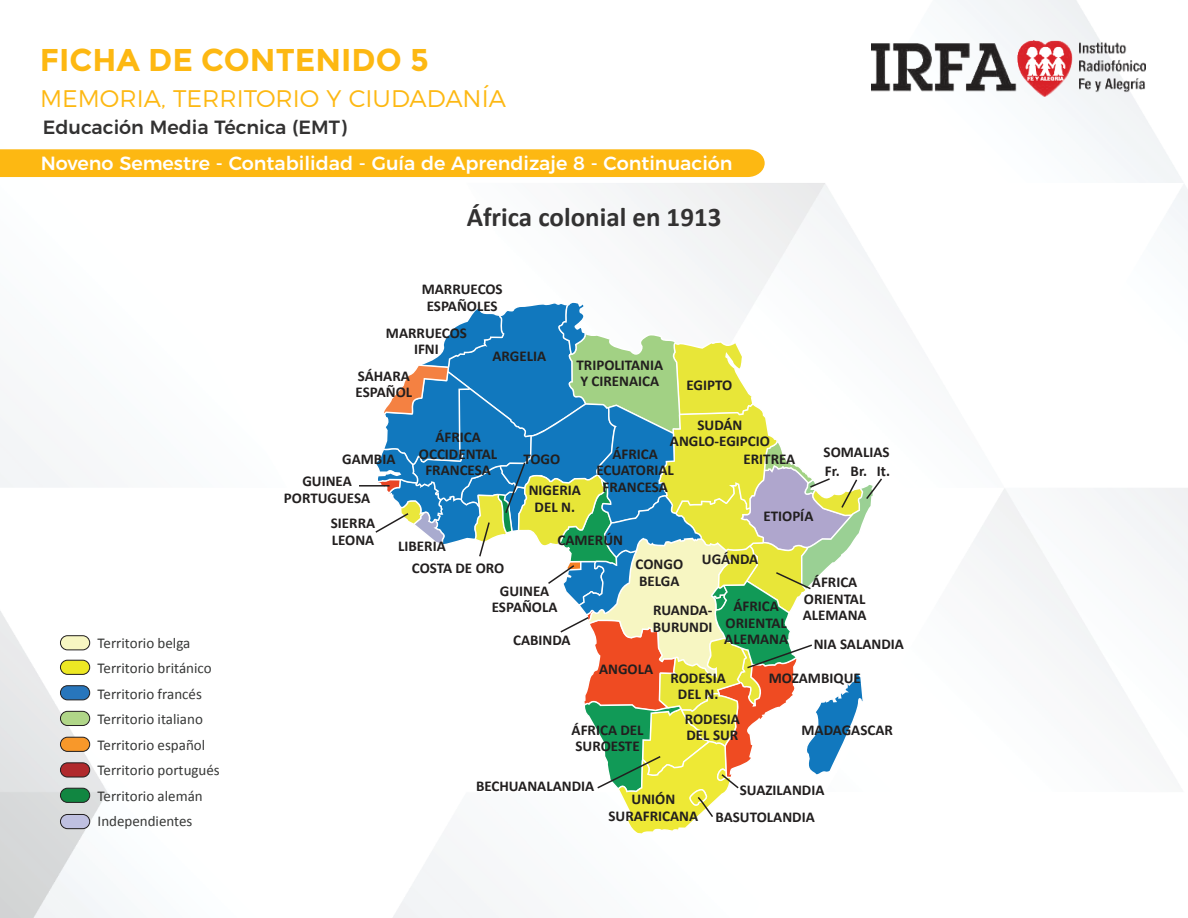
<style>
.page{position:relative;width:1188px;height:918px;background:#fff}
.page>*{position:absolute;margin:0;border:0;box-sizing:border-box;transform-origin:0 0}
.t1{font:700 31.5px "Montserrat";color:#fdb812}
.t2{font:700 27px "Calibri";color:#333232}
.t3{font:300 24px "Montserrat";color:#fdb812}
.t4{font:500 19.2px "Montserrat";color:#fff}
.t5{font:500 19.2px "Montserrat";color:#333232}
.t6{font:700 15px/16.5px "Calibri";color:#221f1f;text-align:center}
.t7{font:15px/25.5px "Calibri";color:#373837}
</style>
<div class="page">
<img style="left:0;top:0;width:1188px;height:918px">
<img style="left:872px;top:41px;width:274px;height:55px">
<hr style="left:359px;top:485px;width:31px;height:2px;background:#221f1f">
<svg style="left:374px;top:301px;width:509px;height:534px"></svg>
<div style="left:60px;top:636px;width:30px;height:14px;background:#f7f6c2;border-radius:7px"></div>
<div style="left:60px;top:636px;width:30px;height:14px;border:1px solid #221f1f;border-radius:7px"></div>
<div style="left:60px;top:660px;width:30px;height:14px;background:#ede824;border-radius:7px"></div>
<div style="left:60px;top:660px;width:30px;height:15px;border:1px solid #221f1f;border-radius:7px"></div>
<div style="left:60px;top:686px;width:30px;height:14px;background:#2876bc;border-radius:7px"></div>
<div style="left:60px;top:686px;width:30px;height:14px;border:1px solid #221f1f;border-radius:7px"></div>
<div style="left:60px;top:711px;width:30px;height:15px;background:#b0d688;border-radius:7px"></div>
<div style="left:60px;top:711px;width:30px;height:15px;border:1px solid #221f1f;border-radius:7px"></div>
<div style="left:60px;top:737px;width:30px;height:14px;background:#f8982a;border-radius:7px"></div>
<div style="left:60px;top:737px;width:30px;height:15px;border:1px solid #221f1f;border-radius:7px"></div>
<div style="left:60px;top:763px;width:30px;height:14px;background:#b0292c;border-radius:7px"></div>
<div style="left:60px;top:763px;width:30px;height:14px;border:1px solid #221f1f;border-radius:7px"></div>
<div style="left:60px;top:788px;width:30px;height:14px;background:#118641;border-radius:7px"></div>
<div style="left:60px;top:788px;width:30px;height:15px;border:1px solid #221f1f;border-radius:7px"></div>
<div style="left:60px;top:814px;width:30px;height:15px;background:#bfc0e0;border-radius:7px"></div>
<div style="left:60px;top:814px;width:30px;height:15px;border:1px solid #221f1f;border-radius:7px"></div>
<div style="left:0;top:149px;width:765px;height:28px;background:#fdb812"></div>
<h1 class="t1" style="left:40px;top:41px;width:391px">FICHA DE CONTENIDO 5</h1>
<h3 class="t3" style="left:40px;top:85px;width:467px">MEMORIA, TERRITORIO Y CIUDADANÍA</h3>
<p class="t5" style="left:43px;top:119px;width:305px">Educación Media Técnica (EMT)</p>
<p class="t4" style="left:41px;top:155px;width:693px">Noveno Semestre - Contabilidad - Guía de Aprendizaje 8 - Continuación</p>
<h2 class="t2" style="left:467px;top:200px;width:256px">África colonial en 1913</h2>
<p class="t7" style="left:98px;top:630px;width:124px">Territorio belga<br>Territorio británico<br>Territorio francés<br>Territorio italiano<br>Territorio español<br>Territorio portugués<br>Territorio alemán<br>Independientes</p>
<p class="t6" style="left:422px;top:281px;width:83px">MARRUECOS<br>ESPAÑOLES</p>
<p class="t6" style="left:386px;top:324px;width:83px">MARRUECOS<br>IFNI</p>
<p class="t6" style="left:356px;top:367px;width:58px;text-align:left">SÁHARA<br>ESPAÑOL</p>
<p class="t6" style="left:492px;top:348px;width:55px">ARGELIA</p>
<p class="t6" style="left:576px;top:356px;width:88px;text-align:left">TRIPOLITANIA<br>Y CIRENAICA</p>
<p class="t6" style="left:686px;top:376px;width:47px">EGIPTO</p>
<p class="t6" style="left:670px;top:416px;width:102px">SUDÁN<br>ANGLO-EGIPCIO</p>
<p class="t6" style="left:419px;top:429px;width:80px">ÁFRICA<br>OCCIDENTAL<br>FRANCESA</p>
<p class="t6" style="left:523px;top:450px;width:38px">TOGO</p>
<p class="t6" style="left:597px;top:445px;width:79px">ÁFRICA<br>ECUATORIAL<br>FRANCESA</p>
<p class="t6" style="left:824px;top:444px;width:67px">SOMALIAS</p>
<p class="t6" style="left:302px;top:448px;width:95px;line-height:22px;text-align:left;text-indent:40px">GAMBIA<br>GUINEA</p>
<p class="t6" style="left:331px;top:485px;width:46px;line-height:25.7px;text-align:left;text-indent:-47px">PORTUGUESA<br>SIERRA</p>
<p class="t6" style="left:332px;top:531px;width:44px">LEONA</p>
<p class="t6" style="left:744px;top:451px;width:53px">ERITREA</p>
<p class="t6" style="left:825px;top:463px;width:67px">Fr. Br. It.</p>
<p class="t6" style="left:529px;top:482px;width:54px">NIGERIA<br>DEL N.</p>
<p class="t6" style="left:763px;top:507px;width:51px">ETIOPÍA</p>
<p class="t6" style="left:557px;top:532px;width:67px">CAMERÚN</p>
<p class="t6" style="left:398px;top:538px;width:49px">LIBERIA</p>
<p class="t6" style="left:412px;top:560px;width:94px">COSTA DE ORO</p>
<p class="t6" style="left:500px;top:582px;width:51px">GUINEA</p>
<p class="t6" style="left:492px;top:599px;width:67px">ESPAÑOLA</p>
<p class="t6" style="left:702px;top:551px;width:58px">UGÁNDA</p>
<p class="t6" style="left:636px;top:556px;width:49px;text-align:left">CONGO<br>BELGA</p>
<p class="t6" style="left:653px;top:602px;width:61px;text-align:left">RUANDA-<br>BURUNDI</p>
<p class="t6" style="left:803px;top:574px;width:65px">ÁFRICA<br>ORIENTAL<br>ALEMANA</p>
<p class="t6" style="left:724px;top:598px;width:65px">ÁFRICA<br>ORIENTAL<br>ALEMANA</p>
<p class="t6" style="left:671px;top:669px;width:57px">RODESIA<br>DEL N.</p>
<p class="t6" style="left:685px;top:710px;width:57px;text-align:left">RODESIA<br>DEL SUR</p>
<p class="t6" style="left:513px;top:632px;width:59px">CABINDA</p>
<p class="t6" style="left:814px;top:636px;width:92px">NIA SALANDIA</p>
<p class="t6" style="left:599px;top:660px;width:56px">ANGOLA</p>
<p class="t6" style="left:769px;top:669px;width:94px">MOZAMBIQUE</p>
<p class="t6" style="left:572px;top:721px;width:73px;text-align:left">ÁFRICA DEL<br>SUROESTE</p>
<p class="t6" style="left:801px;top:721px;width:93px">MADAGASCAR</p>
<p class="t6" style="left:476px;top:777px;width:120px">BECHUANALANDIA</p>
<p class="t6" style="left:609px;top:791px;width:91px">UNIÓN<br>SURAFRICANA</p>
<p class="t6" style="left:740px;top:782px;width:86px">SUAZILANDIA</p>
<p class="t6" style="left:716px;top:809px;width:101px">BASUTOLANDIA</p>
</div>
